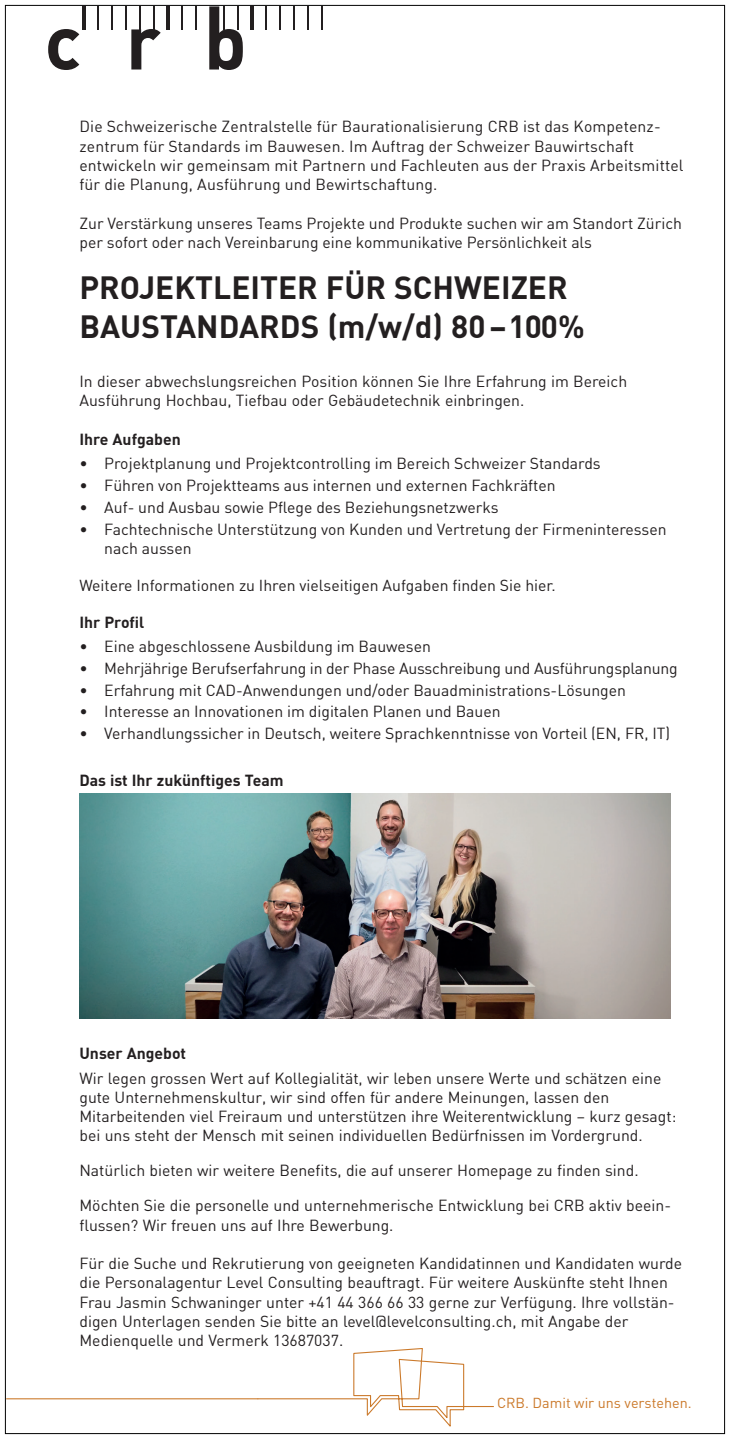
<style>
.page{position:relative;width:730px;height:1439px;background:#fff}
.page>*{position:absolute;margin:0;border:0;box-sizing:border-box;transform-origin:0 0}
.t1{font:700 31.5px/38.5px "DIN";color:#231f20}
.t2{font:15.75px/19.2px "DIN";color:#231f20}
.t3{font:15.75px "DINOT";color:#231f20}
.t4{font:700 15.75px "DIN";color:#231f20}
.t5{font:14.35px "DIN";color:#cb792a}
</style>
<div class="page">
<hr style="left:97px;top:6px;width:2px;height:23px;background:#231f20">
<hr style="left:111px;top:6px;width:2px;height:23px;background:#231f20">
<hr style="left:125px;top:6px;width:2px;height:23px;background:#231f20">
<hr style="left:139px;top:6px;width:2px;height:23px;background:#231f20">
<hr style="left:153px;top:6px;width:2px;height:23px;background:#231f20">
<hr style="left:166px;top:6px;width:4px;height:23px;background:#231f20">
<hr style="left:82px;top:6px;width:4px;height:23px;background:#231f20">
<hr style="left:181px;top:6px;width:2px;height:23px;background:#231f20">
<hr style="left:195px;top:6px;width:2px;height:23px;background:#231f20">
<hr style="left:250px;top:6px;width:4px;height:23px;background:#231f20">
<hr style="left:265px;top:6px;width:2px;height:23px;background:#231f20">
<hr style="left:279px;top:6px;width:2px;height:23px;background:#231f20">
<hr style="left:293px;top:6px;width:2px;height:23px;background:#231f20">
<hr style="left:307px;top:6px;width:2px;height:23px;background:#231f20">
<hr style="left:321px;top:6px;width:2px;height:23px;background:#231f20">
<svg style="left:48px;top:29px;width:31px;height:41px"></svg>
<svg style="left:131px;top:29px;width:30px;height:40px"></svg>
<svg style="left:209px;top:6px;width:34px;height:64px"></svg>
<svg style="left:256px;top:1348px;width:238px;height:78px"></svg>
<hr style="left:6px;top:1398px;width:252px;height:1px;background:#cb792a">
<img style="left:79px;top:793px;width:591px;height:225px">
<p class="t2" style="left:79px;top:117px;width:605px">Die Schweizerische Zentralstelle für Baurationalisierung CRB ist das Kompetenz&shy;zentrum für Standards im Bauwesen. Im Auftrag der Schweizer Bauwirtschaft entwickeln wir gemeinsam mit Partnern und Fachleuten aus der Praxis Arbeitsmittel für die Planung, Ausführung und Bewirtschaftung.</p>
<p class="t2" style="left:79px;top:213px;width:603px">Zur Verstärkung unseres Teams Projekte und Produkte suchen wir am Standort Zürich per sofort oder nach Vereinbarung eine kommunikative Persönlichkeit als</p>
<h1 class="t1" style="left:79px;top:267px;width:506px">PROJEKTLEITER FÜR SCHWEIZER<br>BAUSTANDARDS (m/w/d) 80–100%</h1>
<p class="t2" style="left:79px;top:371px;width:549px">In dieser abwechslungsreichen Position können Sie Ihre Erfahrung im Bereich<br>Ausführung Hochbau, Tiefbau oder Gebäudetechnik einbringen.</p>
<p class="t4" style="left:79px;top:429px;width:103px">Ihre Aufgaben</p>
<p class="t2" style="left:79px;top:454px;width:522px">• Projektplanung und Projektcontrolling im Bereich Schweizer Standards</p>
<p class="t2" style="left:79px;top:475px;width:477px">• Führen von Projektteams aus internen und externen Fachkräften</p>
<p class="t2" style="left:79px;top:497px;width:420px">• Auf- und Ausbau sowie Pflege des Beziehungsnetzwerks</p>
<p class="t2" style="left:104px;top:519px;width:563px;text-indent:-25px">• Fachtechnische Unterstützung von Kunden und Vertretung der Firmeninteressen nach aussen</p>
<p class="t3" style="left:79px;top:575px;width:477px">Weitere Informationen zu Ihren vielseitigen Aufgaben finden Sie hier.</p>
<p class="t4" style="left:79px;top:612px;width:66px">Ihr Profil</p>
<p class="t2" style="left:79px;top:636px;width:353px">• Eine abgeschlossene Ausbildung im Bauwesen</p>
<p class="t2" style="left:79px;top:658px;width:599px">• Mehrjährige Berufserfahrung in der Phase Ausschreibung und Ausführungsplanung</p>
<p class="t2" style="left:79px;top:680px;width:548px">• Erfahrung mit CAD-Anwendungen und/oder Bauadministrations-Lösungen</p>
<p class="t2" style="left:79px;top:702px;width:422px">• Interesse an Innovationen im digitalen Planen und Bauen</p>
<p class="t2" style="left:79px;top:723px;width:592px">• Verhandlungssicher in Deutsch, weitere Sprachkenntnisse von Vorteil (EN, FR, IT)</p>
<p class="t4" style="left:79px;top:769px;width:206px">Das ist Ihr zukünftiges Team</p>
<p class="t4" style="left:79px;top:1043px;width:108px">Unser Angebot</p>
<p class="t2" style="left:79px;top:1068px;width:598px">Wir legen grossen Wert auf Kollegialität, wir leben unsere Werte und schätzen eine gute Unternehmenskultur, wir sind offen für andere Meinungen, lassen den Mitarbeitenden viel Freiraum und unterstützen ihre Weiterentwicklung – kurz gesagt: bei uns steht der Mensch mit seinen individuellen Bedürfnissen im Vordergrund.</p>
<p class="t2" style="left:79px;top:1160px;width:560px">Natürlich bieten wir weitere Benefits, die auf unserer Homepage zu finden sind.</p>
<p class="t2" style="left:79px;top:1195px;width:593px">Möchten Sie die personelle und unternehmerische Entwicklung bei CRB aktiv beein&shy;flussen? Wir freuen uns auf Ihre Bewerbung.</p>
<p class="t2" style="left:79px;top:1253px;width:604px">Für die Suche und Rekrutierung von geeigneten Kandidatinnen und Kandidaten wurde die Personalagentur Level Consulting beauftragt. Für weitere Auskünfte steht Ihnen Frau Jasmin Schwaninger unter +41 44 366 66 33 gerne zur Verfügung. Ihre vollstän&shy;digen Unterlagen senden Sie bitte an level@levelconsulting.ch, mit Angabe der Medienquelle und Vermerk 13687037.</p>
<p class="t5" style="left:497px;top:1393px;width:196px">CRB. Damit wir uns verstehen.</p>
</div>
